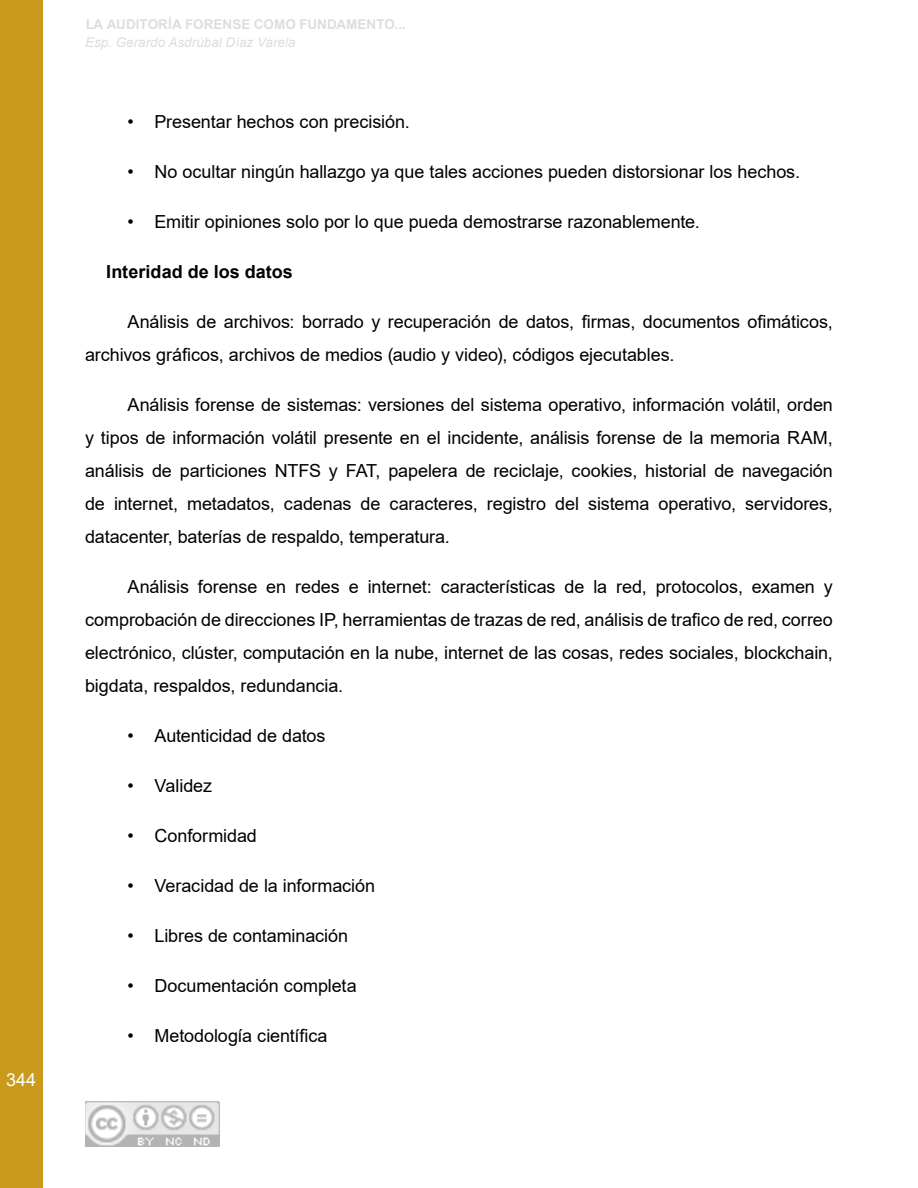
<style>
.page{position:relative;width:918px;height:1188px;background:#fff}
.page>*{position:absolute;margin:0;border:0;box-sizing:border-box;transform-origin:0 0}
.t1{font:18px/33px "Arial";letter-spacing:-.005em;color:#000;text-align:justify}
.t2{font:700 18px "Arial";color:#000}
.t3{font:18px "Arial";color:#fff}
.t4{font:700 13.5px "Arial";color:#dadada}
.t5{font:italic 13.5px "Arial";color:#dadada}
</style>
<div class="page">
<div style="left:0;top:0;width:42px;height:1188px;background:#c99a1b"></div>
<img style="left:85px;top:1101px;width:134px;height:46px">
<p class="t3" style="left:6px;top:1068px;width:32px">344</p>
<p class="t4" style="left:85px;top:14px;width:322px">LA AUDITORÍA FORENSE COMO FUNDAMENTO...</p>
<p class="t5" style="left:85px;top:34px;width:212px">Esp. Gerardo Asdrúbal Díaz Varela</p>
<p class="t1" style="left:128px;top:105px;width:284px">• Presentar hechos con precisión.</p>
<p class="t1" style="left:128px;top:155px;width:674px">• No ocultar ningún hallazgo ya que tales acciones pueden distorsionar los hechos.</p>
<p class="t1" style="left:128px;top:205px;width:574px">• Emitir opiniones solo por lo que pueda demostrarse razonablemente.</p>
<p class="t2" style="left:106px;top:259px;width:188px">Interidad de los datos</p>
<p class="t1" style="left:85px;top:305px;width:749px;text-indent:43px">Análisis de archivos: borrado y recuperación de datos, firmas, documentos ofimáticos, archivos gráficos, archivos de medios (audio y video), códigos ejecutables.</p>
<p class="t1" style="left:85px;top:388px;width:749px;text-indent:43px">Análisis forense de sistemas: versiones del sistema operativo, información volátil, orden y tipos de información volátil presente en el incidente, análisis forense de la memoria RAM, análisis de particiones NTFS y FAT, papelera de reciclaje, cookies, historial de navegación de internet, metadatos, cadenas de caracteres, registro del sistema operativo, servidores, datacenter, baterías de respaldo, temperatura.</p>
<p class="t1" style="left:85px;top:570px;width:749px;text-indent:43px">Análisis forense en redes e internet: características de la red, protocolos, examen y comprobación de direcciones IP, herramientas de trazas de red, análisis de trafico de red, correo electrónico, clúster, computación en la nube, internet de las cosas, redes sociales, blockchain, bigdata, respaldos, redundancia.</p>
<p class="t1" style="left:128px;top:719px;width:200px">• Autenticidad de datos</p>
<p class="t1" style="left:128px;top:769px;width:86px">• Validez</p>
<p class="t1" style="left:128px;top:819px;width:131px">• Conformidad</p>
<p class="t1" style="left:128px;top:869px;width:249px">• Veracidad de la información</p>
<p class="t1" style="left:128px;top:919px;width:222px">• Libres de contaminación</p>
<p class="t1" style="left:128px;top:969px;width:231px">• Documentación completa</p>
<p class="t1" style="left:128px;top:1019px;width:202px">• Metodología científica</p>
</div>
